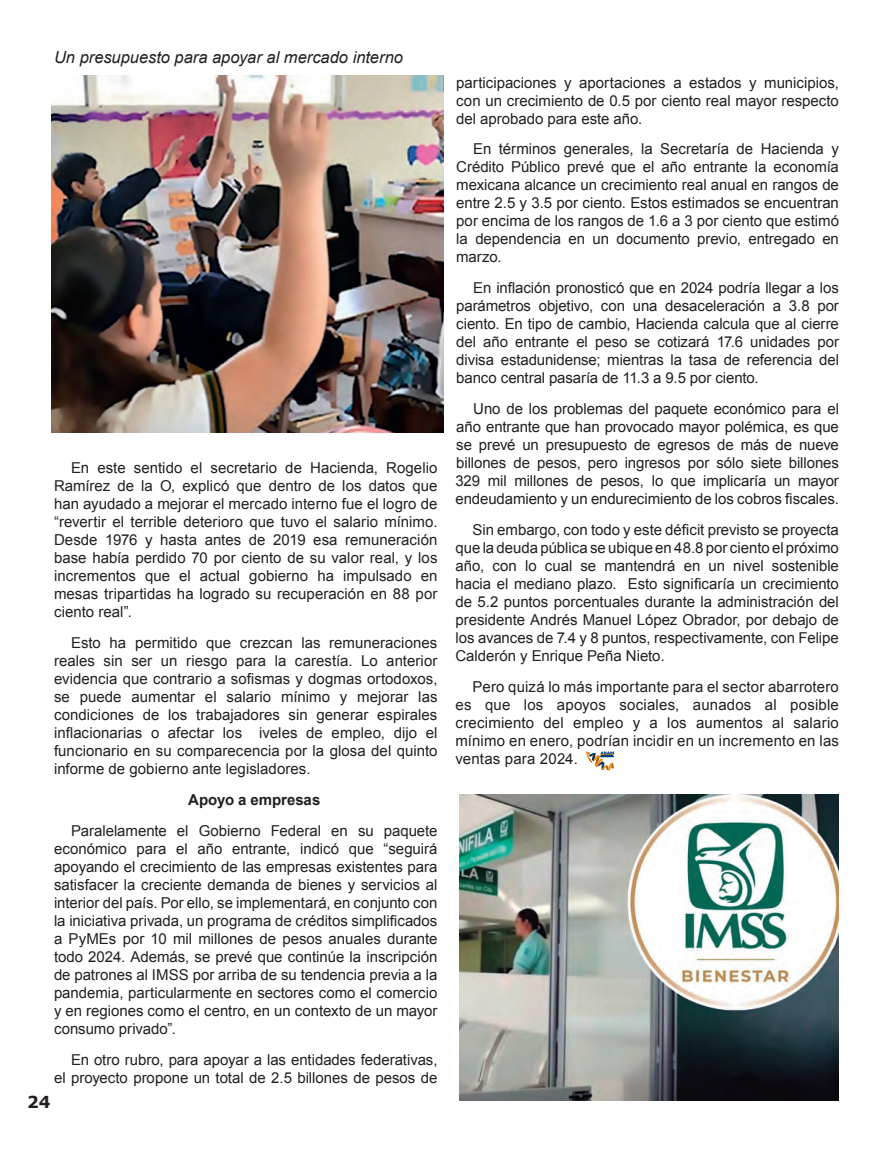
<style>
.page{position:relative;width:893px;height:1149px;background:#fff}
.page>*{position:absolute;margin:0;border:0;box-sizing:border-box;transform-origin:0 0}
.t1{font:italic 16.5px "Arial";color:#231f20}
.t2{font:700 16.5px "Verdana";color:#231f20}
.t3{font:15px/18px "Arial";color:#231f20;text-align:justify}
.t4{font:700 15px "Arial";color:#231f20}
.s1{color:#fcfefe}
</style>
<div class="page">
<svg style="left:586px;top:751px;width:28px;height:19px"></svg>
<img style="left:51px;top:75px;width:392px;height:357px">
<img style="left:459px;top:794px;width:380px;height:306px">
<p class="t1" style="left:54px;top:46px;width:350px">Un presupuesto para apoyar al mercado interno</p>
<p class="t3" style="left:54px;top:459px;width:385px;text-indent:17px">En este sentido el secretario de Hacienda, Rogelio Ramírez de la O, explicó que dentro de los datos que han ayudado a mejorar el mercado interno fue el logro de “revertir el terrible deterioro que tuvo el salario mínimo.<br>Desde 1976 y hasta antes de 2019 esa remuneración base había perdido 70 por ciento de su valor real, y los incrementos que el actual gobierno ha impulsado en mesas tripartidas ha logrado su recuperación en 88 por ciento real”.</p>
<p class="t3" style="left:54px;top:634px;width:385px;text-indent:17px">Esto ha permitido que crezcan las remuneraciones reales sin ser un riesgo para la carestía. Lo anterior evidencia que contrario a sofismas y dogmas ortodoxos, se puede aumentar el salario mínimo y mejorar las condiciones de los trabajadores sin generar espirales inflacionarias o afectar los <span class="s1">n</span>iveles de empleo, dijo el funcionario en su comparecencia por la glosa del quinto informe de gobierno ante legisladores.</p>
<p class="t4" style="left:188px;top:789px;width:134px">Apoyo a empresas</p>
<p class="t3" style="left:54px;top:821px;width:385px;text-indent:17px">Paralelamente el Gobierno Federal en su paquete económico para el año entrante, indicó que “seguirá apoyando el crecimiento de las empresas existentes para satisfacer la creciente demanda de bienes y servicios al interior del país. Por ello, se implementará, en conjunto con la iniciativa privada, un programa de créditos simplificados a PyMEs por 10 mil millones de pesos anuales durante todo 2024. Además, se prevé que continúe la inscripción de patrones al IMSS por arriba de su tendencia previa a la pandemia, particularmente en sectores como el comercio y en regiones como el centro, en un contexto de un mayor consumo privado”.</p>
<p class="t3" style="left:54px;top:1050px;width:385px;text-align:right">En otro rubro, para apoyar a las entidades federativas,<br>el proyecto propone un total de 2.5 billones de pesos de</p>
<p class="t2" style="left:27px;top:1089px;width:25px">24</p>
<p class="t3" style="left:456px;top:73px;width:384px">participaciones y aportaciones a estados y municipios, con un crecimiento de 0.5 por ciento real mayor respecto del aprobado para este año.</p>
<p class="t3" style="left:456px;top:140px;width:384px;text-indent:17px">En términos generales, la Secretaría de Hacienda y Crédito Público prevé que el año entrante la economía mexicana alcance un crecimiento real anual en rangos de entre 2.5 y 3.5 por ciento. Estos estimados se encuentran por encima de los rangos de 1.6 a 3 por ciento que estimó la dependencia en un documento previo, entregado en marzo.</p>
<p class="t3" style="left:456px;top:279px;width:384px;text-indent:17px">En inflación pronosticó que en 2024 podría llegar a los parámetros objetivo, con una desaceleración a 3.8 por ciento. En tipo de cambio, Hacienda calcula que al cierre del año entrante el peso se cotizará 17.6 unidades por divisa estadunidense; mientras la tasa de referencia del banco central pasaría de 11.3 a 9.5 por ciento.</p>
<p class="t3" style="left:455px;top:400px;width:385px;text-indent:18px">Uno de los problemas del paquete económico para el año entrante que han provocado mayor polémica, es que se prevé un presupuesto de egresos de más de nueve billones de pesos, pero ingresos por sólo siete billones 329 mil millones de pesos, lo que implicaría un mayor endeudamiento y un endurecimiento de los cobros fiscales.</p>
<p class="t3" style="left:455px;top:520px;width:385px;text-indent:17px">Sin embargo, con todo y este déficit previsto se proyecta que la deuda pública se ubique en 48.8 por ciento el próximo año, con lo cual se mantendrá en un nivel sostenible hacia el mediano plazo. Esto significaría un crecimiento de 5.2 puntos porcentuales durante la administración del presidente Andrés Manuel López Obrador, por debajo de los avances de 7.4 y 8 puntos, respectivamente, con Felipe Calderón y Enrique Peña Nieto.</p>
<p class="t3" style="left:455px;top:677px;width:385px;text-indent:17px">Pero quizá lo más importante para el sector abarrotero es que los apoyos sociales, aunados al posible crecimiento del empleo y a los aumentos al salario mínimo en enero, podrían incidir en un incremento en las ventas para 2024.</p>
</div>
